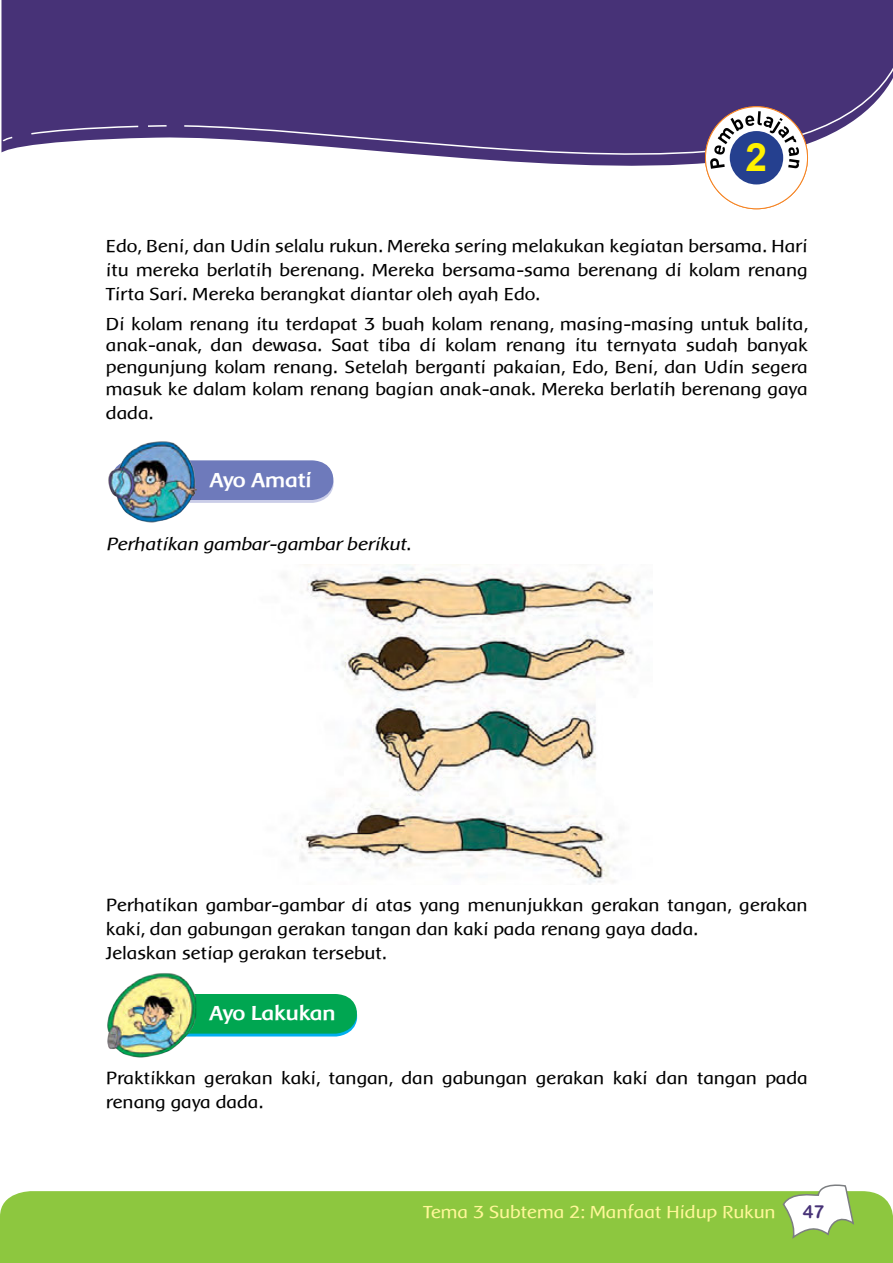
<style>
.page{position:relative;width:893px;height:1263px;background:#fff}
.page>*{position:absolute;margin:0;border:0;box-sizing:border-box;transform-origin:0 0}
.t1{font:700 39px "Arial";color:#fff200}
.t2{font:700 21px "Baar Metanoia";color:#fff}
.Teks{font:18px/24px "Baar Metanoia";color:#000;text-align:justify}
.t3{font:18px "Baar Metanoia";color:#fff799}
.Teks-2{font:italic 18px "Baar Metanoia";color:#000}
.t4{font:18px "Arial Rounded MT Bold";color:#473277}
.s1{font-style:normal}
</style>
<div class="page">
<div style="left:0;top:1191px;width:893px;height:72px;background:#8dc73f"></div>
<svg style="left:781px;top:1184px;width:74px;height:56px"></svg>
<svg style="left:1px;top:0;width:892px;height:185px"></svg>
<div style="left:2px;top:5px;width:891px;height:143px;background:#473277"></div>
<svg style="left:198px;top:460px;width:136px;height:43px;background:#7a85c1"></svg>
<img style="left:108px;top:441px;width:90px;height:82px">
<img style="left:290px;top:565px;width:363px;height:319px">
<svg style="left:198px;top:994px;width:159px;height:42px;background:#06a85e"></svg>
<img style="left:107px;top:973px;width:91px;height:85px">
<div style="left:705px;top:107px;width:102px;height:102px;background:#fff;border-radius:50%"></div>
<svg style="left:183px;top:23px;width:710px;height:146px;background:#62508a"></svg>
<div style="left:730px;top:131px;width:53px;height:53px;background:#25408f;border-radius:50%"></div>
<p class="t1" style="left:746px;top:130px;width:23px">2</p>
<p class="Teks" style="left:106px;top:234px;width:703px">Edo, Beni, dan Udin selalu rukun. Mereka sering melakukan kegiatan bersama. Hari itu mereka berlatih berenang. Mereka bersama-sama berenang di kolam renang Tirta Sari. Mereka berangkat diantar oleh ayah Edo.</p>
<p class="Teks" style="left:106px;top:313px;width:703px;line-height:21.6px">Di kolam renang itu terdapat 3 buah kolam renang, masing-masing untuk balita, anak-anak, dan dewasa. Saat tiba di kolam renang itu ternyata sudah banyak pengunjung kolam renang. Setelah berganti pakaian, Edo, Beni, dan Udin segera masuk ke dalam kolam renang bagian anak-anak. Mereka berlatih berenang gaya</p>
<p class="Teks" style="left:106px;top:401px;width:49px">dada.</p>
<p class="t2" style="left:210px;top:469px;width:104px">Ayo Amati</p>
<p class="Teks-2" style="left:106px;top:534px;width:307px">Perhatikan gambar-gambar berikut<span class="s1">.</span></p>
<p class="Teks" style="left:106px;top:893px;width:703px">Perhatikan gambar-gambar di atas yang menunjukkan gerakan tangan, gerakan kaki, dan gabungan gerakan tangan dan kaki pada renang gaya dada.</p>
<p class="Teks" style="left:106px;top:941px;width:282px">Jelaskan setiap gerakan tersebut.</p>
<p class="t2" style="left:210px;top:1001px;width:128px">Ayo Lakukan</p>
<p class="Teks" style="left:106px;top:1065px;width:703px">Praktikkan gerakan kaki, tangan, dan gabungan gerakan kaki dan tangan pada renang gaya dada.</p>
<p class="t3" style="left:423px;top:1203px;width:354px">Tema 3 Subtema 2: Manfaat Hidup Rukun</p>
<p class="t4" style="left:803px;top:1201px;width:23px">47</p>
</div>
